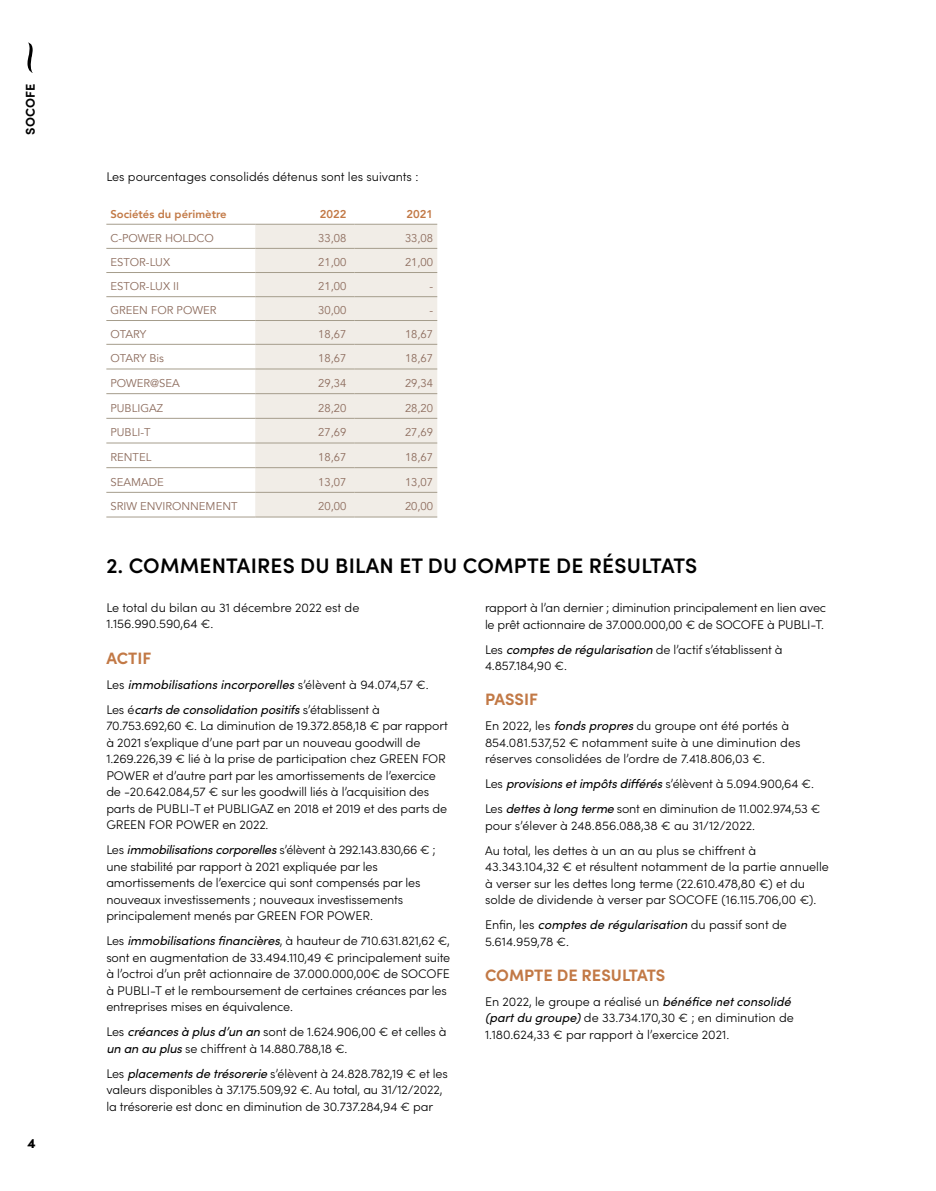
<style>
.page{position:relative;width:936px;height:1191px;background:#fff}
.page>*{position:absolute;margin:0;border:0;box-sizing:border-box;transform-origin:0 0}
.t1{font:600 21px "Sofia Pro";letter-spacing:.01em;color:#000}
.t2{font:700 16.5px "Sofia Pro";color:#c27946}
.t3{font:900 13.5px "Sofia Pro";color:#000}
.t4{font:700 12.75px "Sofia Pro";letter-spacing:.01em;color:#000}
.t5{font:300 12.6px/16.5px "Sofia Pro";letter-spacing:-.01em;color:#000}
.t6{font:italic 12.6px/25px "Sofia Pro";letter-spacing:-.01em;color:#000}
.t7{font:11.25px "Avenir";color:#8c6b5c}
.t8{font:800 11.25px "Avenir";color:#c27946}
.s1{font-weight:300;font-style:normal}
.s2{font-weight:400;font-style:italic}
</style>
<div class="page">
<svg style="left:106px;top:247px;width:149px;height:270px"></svg>
<div style="left:255px;top:225px;width:182px;height:292px;background:#f1ede7"></div>
<hr style="left:106px;top:224px;width:149px;height:1px;background:#a59d8c">
<hr style="left:255px;top:224px;width:99px;height:1px;background:#a59d8c">
<hr style="left:354px;top:224px;width:83px;height:1px;background:#a59d8c">
<hr style="left:106px;top:248px;width:149px;height:1px;background:#a59d8c">
<hr style="left:255px;top:248px;width:99px;height:1px;background:#a59d8c">
<hr style="left:354px;top:248px;width:83px;height:1px;background:#a59d8c">
<hr style="left:106px;top:272px;width:149px;height:1px;background:#a59d8c">
<hr style="left:255px;top:272px;width:99px;height:1px;background:#a59d8c">
<hr style="left:354px;top:272px;width:83px;height:1px;background:#a59d8c">
<hr style="left:106px;top:296px;width:149px;height:1px;background:#a59d8c">
<hr style="left:255px;top:296px;width:99px;height:1px;background:#a59d8c">
<hr style="left:354px;top:296px;width:83px;height:1px;background:#a59d8c">
<hr style="left:106px;top:320px;width:149px;height:1px;background:#a59d8c">
<hr style="left:255px;top:320px;width:99px;height:1px;background:#a59d8c">
<hr style="left:354px;top:320px;width:83px;height:1px;background:#a59d8c">
<hr style="left:106px;top:344px;width:149px;height:1px;background:#a59d8c">
<hr style="left:255px;top:344px;width:99px;height:1px;background:#a59d8c">
<hr style="left:354px;top:344px;width:83px;height:1px;background:#a59d8c">
<hr style="left:106px;top:369px;width:149px;height:1px;background:#a59d8c">
<hr style="left:255px;top:369px;width:99px;height:1px;background:#a59d8c">
<hr style="left:354px;top:369px;width:83px;height:1px;background:#a59d8c">
<hr style="left:106px;top:393px;width:149px;height:1px;background:#a59d8c">
<hr style="left:255px;top:393px;width:99px;height:1px;background:#a59d8c">
<hr style="left:354px;top:393px;width:83px;height:1px;background:#a59d8c">
<hr style="left:106px;top:418px;width:149px;height:1px;background:#a59d8c">
<hr style="left:255px;top:418px;width:99px;height:1px;background:#a59d8c">
<hr style="left:354px;top:418px;width:83px;height:1px;background:#a59d8c">
<hr style="left:106px;top:443px;width:149px;height:1px;background:#a59d8c">
<hr style="left:255px;top:443px;width:99px;height:1px;background:#a59d8c">
<hr style="left:354px;top:443px;width:83px;height:1px;background:#a59d8c">
<hr style="left:106px;top:467px;width:149px;height:1px;background:#a59d8c">
<hr style="left:255px;top:467px;width:99px;height:1px;background:#a59d8c">
<hr style="left:354px;top:467px;width:83px;height:1px;background:#a59d8c">
<hr style="left:106px;top:492px;width:149px;height:1px;background:#a59d8c">
<hr style="left:255px;top:492px;width:99px;height:1px;background:#a59d8c">
<hr style="left:354px;top:492px;width:83px;height:1px;background:#a59d8c">
<hr style="left:106px;top:517px;width:149px;height:1px;background:#a59d8c">
<hr style="left:255px;top:517px;width:99px;height:1px;background:#a59d8c">
<hr style="left:354px;top:517px;width:83px;height:1px;background:#a59d8c">
<svg style="left:27px;top:43px;width:6px;height:30px"></svg>
<p class="t4" style="left:20px;top:135px;width:53px;rotate:-90deg">SOCOFE</p>
<p class="t3" style="left:28px;top:1132px;width:10px">4</p>
<p class="t5" style="left:106px;top:167px;width:313px">Les pourcentages consolidés détenus sont les suivants :</p>
<p class="t8" style="left:110px;top:205px;width:118px">Sociétés du périmètre</p>
<p class="t8" style="left:319px;top:205px;width:28px">2022</p>
<p class="t8" style="left:406px;top:205px;width:28px">2021</p>
<p class="t7" style="left:110px;top:231px;width:105px">C-POWER HOLDCO</p>
<p class="t7" style="left:318px;top:231px;width:30px">33,08</p>
<p class="t7" style="left:405px;top:231px;width:30px">33,08</p>
<p class="t7" style="left:110px;top:255px;width:61px">ESTOR-LUX</p>
<p class="t7" style="left:318px;top:255px;width:30px">21,00</p>
<p class="t7" style="left:405px;top:255px;width:30px">21,00</p>
<p class="t7" style="left:110px;top:280px;width:70px">ESTOR-LUX II</p>
<p class="t7" style="left:318px;top:280px;width:30px">21,00</p>
<p class="t7" style="left:429px;top:280px;width:5px">-</p>
<p class="t7" style="left:110px;top:304px;width:107px">GREEN FOR POWER</p>
<p class="t7" style="left:318px;top:304px;width:30px">30,00</p>
<p class="t7" style="left:429px;top:304px;width:5px">-</p>
<p class="t7" style="left:110px;top:327px;width:37px">OTARY</p>
<p class="t7" style="left:318px;top:327px;width:30px">18,67</p>
<p class="t7" style="left:405px;top:327px;width:30px">18,67</p>
<p class="t7" style="left:110px;top:352px;width:55px">OTARY Bis</p>
<p class="t7" style="left:318px;top:352px;width:30px">18,67</p>
<p class="t7" style="left:405px;top:352px;width:30px">18,67</p>
<p class="t7" style="left:110px;top:376px;width:71px">POWER@SEA</p>
<p class="t7" style="left:318px;top:376px;width:30px">29,34</p>
<p class="t7" style="left:405px;top:376px;width:30px">29,34</p>
<p class="t7" style="left:110px;top:401px;width:54px">PUBLIGAZ</p>
<p class="t7" style="left:318px;top:401px;width:30px">28,20</p>
<p class="t7" style="left:405px;top:401px;width:30px">28,20</p>
<p class="t7" style="left:110px;top:426px;width:42px">PUBLI-T</p>
<p class="t7" style="left:318px;top:426px;width:30px">27,69</p>
<p class="t7" style="left:405px;top:426px;width:30px">27,69</p>
<p class="t7" style="left:110px;top:450px;width:42px">RENTEL</p>
<p class="t7" style="left:318px;top:450px;width:30px">18,67</p>
<p class="t7" style="left:405px;top:450px;width:30px">18,67</p>
<p class="t7" style="left:110px;top:475px;width:55px">SEAMADE</p>
<p class="t7" style="left:318px;top:475px;width:30px">13,07</p>
<p class="t7" style="left:405px;top:475px;width:30px">13,07</p>
<p class="t7" style="left:110px;top:500px;width:129px">SRIW ENVIRONNEMENT</p>
<p class="t7" style="left:318px;top:500px;width:30px">20,00</p>
<p class="t7" style="left:405px;top:500px;width:30px">20,00</p>
<h1 class="t1" style="left:106px;top:550px;width:592px">2. COMMENTAIRES DU BILAN ET DU COMPTE DE RÉSULTATS</h1>
<p class="t5" style="left:106px;top:598px;width:254px">Le total du bilan au 31 décembre 2022 est de<br>1.156.990.590,64 €.</p>
<h2 class="t2" style="left:106px;top:645px;width:46px">ACTIF</h2>
<p class="t6" style="left:106px;top:671px;width:324px"><span class="s1">Les</span> immobilisations incorporelles <span class="s1">s’élèvent à 94.074,57 €.<br>Les é</span>carts de consolidation positifs <span class="s1">s’établissent à</span></p>
<p class="t5" style="left:106px;top:716px;width:343px">70.753.692,60 €. La diminution de 19.372.858,18 € par rapport à 2021 s’explique d’une part par un nouveau goodwill de 1.269.226,39 € lié à la prise de participation chez GREEN FOR POWER et d’autre part par les amortissements de l’exercice de -20.642.084,57 € sur les goodwill liés à l’acquisition des parts de PUBLI-T et PUBLIGAZ en 2018 et 2019 et des parts de GREEN FOR POWER en 2022.</p>
<p class="t5" style="left:106px;top:840px;width:331px">Les <span class="s2">immobilisations corporelles</span> s’élèvent à 292.143.830,66 € ; une stabilité par rapport à 2021 expliquée par les amortissements de l’exercice qui sont compensés par les nouveaux investissements ; nouveaux investissements principalement menés par GREEN FOR POWER.</p>
<p class="t5" style="left:106px;top:931px;width:345px">Les <span class="s2">immobilisations financières</span>, à hauteur de 710.631.821,62 €, sont en augmentation de 33.494.110,49 € principalement suite à l’octroi d’un prêt actionnaire de 37.000.000,00€ de SOCOFE à PUBLI-T et le remboursement de certaines créances par les entreprises mises en équivalence.</p>
<p class="t5" style="left:106px;top:1022px;width:342px">Les <span class="s2">créances à plus d’un an</span> sont de 1.624.906,00 € et celles à <span class="s2">un an au plus</span> se chiffrent à 14.880.788,18 €.</p>
<p class="t5" style="left:106px;top:1064px;width:343px">Les <span class="s2">placements de trésorerie</span> s’élèvent à 24.828.782,19 € et les valeurs disponibles à 37.175.509,92 €. Au total, au 31/12/2022, la trésorerie est donc en diminution de 30.737.284,94 € par</p>
<p class="t5" style="left:485px;top:599px;width:343px">rapport à l’an dernier ; diminution principalement en lien avec le prêt actionnaire de 37.000.000,00 € de SOCOFE à PUBLI-T.</p>
<p class="t5" style="left:485px;top:640px;width:299px">Les <span class="s2">comptes de régularisation</span> de l’actif s’établissent à<br>4.857.184,90 €.</p>
<h2 class="t2" style="left:485px;top:686px;width:54px">PASSIF</h2>
<p class="t5" style="left:485px;top:717px;width:317px">En 2022, les <span class="s2">fonds propres</span> du groupe ont été portés à<br>854.081.537,52 € notamment suite à une diminution des réserves consolidées de l’ordre de 7.418.806,03 €.</p>
<p class="t5" style="left:485px;top:770px;width:337px;line-height:25px">Les <span class="s2">provisions et impôts différés</span> s’élèvent à 5.094.900,64 €.<br>Les <span class="s2">dettes à long terme</span> sont en diminution de 11.002.974,53 €</p>
<p class="t5" style="left:485px;top:812px;width:272px;line-height:25px">pour s’élever à 248.856.088,38 € au 31/12/2022.<br>Au total, les dettes à un an au plus se chiffrent à</p>
<p class="t5" style="left:485px;top:858px;width:345px">43.343.104,32 € et résultent notamment de la partie annuelle à verser sur les dettes long terme (22.610.478,80 €) et du solde de dividende à verser par SOCOFE (16.115.706,00 €).</p>
<p class="t5" style="left:485px;top:916px;width:303px">Enfin, les <span class="s2">comptes de régularisation</span> du passif sont de<br>5.614.959,78 €.</p>
<h2 class="t2" style="left:485px;top:962px;width:182px">COMPTE DE RESULTATS</h2>
<p class="t5" style="left:485px;top:992px;width:310px">En 2022, le groupe a réalisé un <span class="s2">bénéfice net consolidé (part du groupe)</span> de 33.734.170,30 € ; en diminution de<br>1.180.624,33 € par rapport à l’exercice 2021.</p>
</div>
